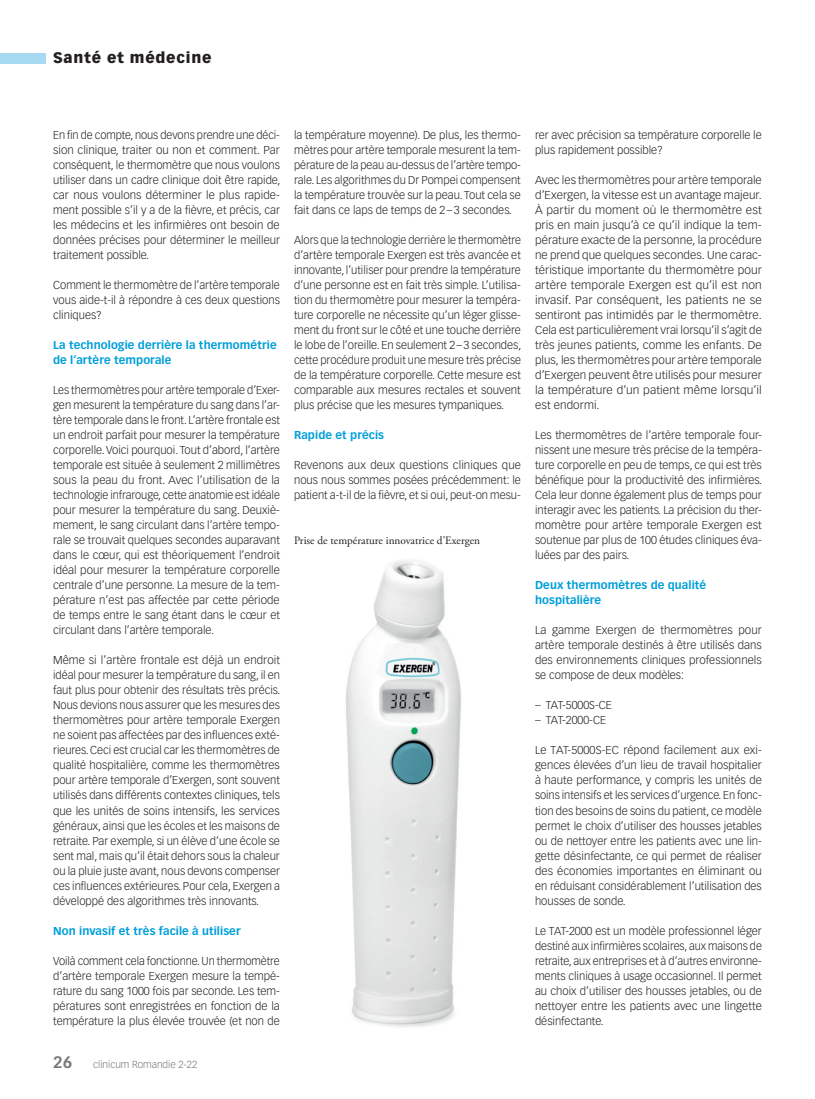
<style>
.page{position:relative;width:815px;height:1099px;background:#fff}
.page>*{position:absolute;margin:0;border:0;box-sizing:border-box;transform-origin:0 0}
.t1{font:900 15px "Vectora LT Std";letter-spacing:.05em;color:#231f20}
.t2{font:300 11.25px/15px "Vectora LT Std";color:#231f20;text-align:justify}
.t3{font:700 11.25px/15px "Vectora LT Std";letter-spacing:.005em;color:#009fda}
.t4{font:11.25px "Adobe Garamond Pro";color:#231f20}
.t5{font:300 10px "Vectora LT Std";color:#76787b}
.s1{font-weight:700;font-size:16.25px}
</style>
<div class="page">
<div style="left:0;top:53px;width:45px;height:10px;background:#a5daf2"></div>
<img style="left:346px;top:560px;width:115px;height:467px">
<h1 class="t1" style="left:53px;top:49px;width:160px">Santé et médecine</h1>
<p class="t2" style="left:53px;top:128px;width:229px">En fin de compte, nous devons prendre une déci&shy;sion clinique, traiter ou non et comment. Par conséquent, le thermomètre que nous voulons utiliser dans un cadre clinique doit être rapide, car nous voulons déterminer le plus rapide&shy;ment possible s’il y a de la fièvre, et précis, car les médecins et les infirmières ont besoin de données précises pour déterminer le meilleur traitement possible.</p>
<p class="t2" style="left:53px;top:278px;width:228px">Comment le thermomètre de l’artère temporale vous aide-t-il à répondre à ces deux questions cliniques?</p>
<p class="t3" style="left:53px;top:338px;width:225px">La technologie derrière la thermométrie de l’artère temporale</p>
<p class="t2" style="left:53px;top:383px;width:228px">Les thermomètres pour artère temporale d’Exer&shy;gen mesurent la température du sang dans l’ar&shy;tère temporale dans le front. L’artère frontale est un endroit parfait pour mesurer la température corporelle. Voici pourquoi. Tout d’abord, l’artère temporale est située à seulement 2 millimètres sous la peau du front. Avec l’utilisation de la technologie infrarouge, cette anatomie est idéale pour mesurer la température du sang. Deuxiè&shy;mement, le sang circulant dans l’artère tempo&shy;rale se trouvait quelques secondes auparavant dans le cœur, qui est théoriquement l’endroit idéal pour mesurer la température corporelle centrale d’une personne. La mesure de la tem&shy;pérature n’est pas affectée par cette période de temps entre le sang étant dans le cœur et circulant dans l’artère temporale.</p>
<p class="t2" style="left:53px;top:653px;width:229px">Même si l’artère frontale est déjà un endroit idéal pour mesurer la température du sang, il en faut plus pour obtenir des résultats très précis.<br>Nous devions nous assurer que les mesures des thermomètres pour artère temporale Exergen ne soient pas affectées par des influences exté&shy;rieures. Ceci est crucial car les thermomètres de qualité hospitalière, comme les thermomètres pour artère temporale d’Exergen, sont souvent utilisés dans différents contextes cliniques, tels que les unités de soins intensifs, les services généraux, ainsi que les écoles et les maisons de retraite. Par exemple, si un élève d’une école se sent mal, mais qu’il était dehors sous la chaleur ou la pluie juste avant, nous devons compenser ces influences extérieures. Pour cela, Exergen a développé des algorithmes très innovants.</p>
<p class="t3" style="left:53px;top:923px;width:189px">Non invasif et très facile à utiliser</p>
<p class="t2" style="left:53px;top:953px;width:228px">Voilà comment cela fonctionne. Un thermomètre d’artère temporale Exergen mesure la tempé&shy;rature du sang 1000 fois par seconde. Les tem&shy;pératures sont enregistrées en fonction de la température la plus élevée trouvée (et non de</p>
<p class="t5" style="left:53px;top:1058px;width:146px"><span class="s1">26</span> clinicum Romandie 2-22</p>
<p class="t2" style="left:294px;top:128px;width:228px">la température moyenne). De plus, les thermo&shy;mètres pour artère temporale mesurent la tem&shy;pérature de la peau au-dessus de l’artère tempo&shy;rale. Les algorithmes du Dr Pompei compensent la température trouvée sur la peau. Tout cela se fait dans ce laps de temps de 2 – 3 secondes.</p>
<p class="t2" style="left:294px;top:233px;width:229px">Alors que la technologie derrière le thermomètre d’artère temporale Exergen est très avancée et innovante, l’utiliser pour prendre la température d’une personne est en fait très simple. L’utilisa&shy;tion du thermomètre pour mesurer la tempéra&shy;ture corporelle ne nécessite qu’un léger glisse&shy;ment du front sur le côté et une touche derrière le lobe de l’oreille. En seulement 2 – 3 secondes, cette procédure produit une mesure très précise de la température corporelle. Cette mesure est comparable aux mesures rectales et souvent plus précise que les mesures tympaniques.</p>
<p class="t3" style="left:294px;top:428px;width:91px">Rapide et précis</p>
<p class="t2" style="left:294px;top:458px;width:228px">Revenons aux deux questions cliniques que nous nous sommes posées précédemment: le patient a-t-il de la fièvre, et si oui, peut-on mesu-</p>
<p class="t4" style="left:294px;top:534px;width:188px">Prise de température innovatrice d'Exergen</p>
<p class="t2" style="left:535px;top:128px;width:228px">rer avec précision sa température corporelle le plus rapidement possible?</p>
<p class="t2" style="left:535px;top:173px;width:228px">Avec les thermomètres pour artère temporale d’Exergen, la vitesse est un avantage majeur.<br>À partir du moment où le thermomètre est pris en main jusqu’à ce qu’il indique la tem&shy;pérature exacte de la personne, la procédure ne prend que quelques secondes. Une carac&shy;téristique importante du thermomètre pour artère temporale Exergen est qu’il est non invasif. Par conséquent, les patients ne se sentiront pas intimidés par le thermomètre.<br>Cela est particulièrement vrai lorsqu’il s’agit de très jeunes patients, comme les enfants. De plus, les thermomètres pour artère temporale d’Exergen peuvent être utilisés pour mesurer la température d’un patient même lorsqu’il est endormi.</p>
<p class="t2" style="left:535px;top:428px;width:229px">Les thermomètres de l’artère temporale four&shy;nissent une mesure très précise de la tempéra&shy;ture corporelle en peu de temps, ce qui est très bénéfique pour la productivité des infirmières.<br>Cela leur donne également plus de temps pour interagir avec les patients. La précision du ther&shy;momètre pour artère temporale Exergen est soutenue par plus de 100 études cliniques éva&shy;luées par des pairs.</p>
<p class="t3" style="left:535px;top:578px;width:173px">Deux thermomètres de qualité hospitalière</p>
<p class="t2" style="left:535px;top:623px;width:228px">La gamme Exergen de thermomètres pour artère temporale destinés à être utilisés dans des environnements cliniques professionnels se compose de deux modèles:</p>
<p class="t2" style="left:535px;top:698px;width:78px">– TAT-5000S-CE</p>
<p class="t2" style="left:535px;top:713px;width:73px">– TAT-2000-CE</p>
<p class="t2" style="left:535px;top:743px;width:228px">Le TAT-5000S-EC répond facilement aux exi&shy;gences élevées d’un lieu de travail hospitalier à haute performance, y compris les unités de soins intensifs et les services d’urgence. En fonc&shy;tion des besoins de soins du patient, ce modèle permet le choix d’utiliser des housses jetables ou de nettoyer entre les patients avec une lin&shy;gette désinfectante, ce qui permet de réaliser des économies importantes en éliminant ou en réduisant considérablement l’utilisation des housses de sonde.</p>
<p class="t2" style="left:535px;top:923px;width:228px">Le TAT-2000 est un modèle professionnel léger destiné aux infirmières scolaires, aux maisons de retraite, aux entreprises et à d’autres environne&shy;ments cliniques à usage occasionnel. Il permet au choix d’utiliser des housses jetables, ou de nettoyer entre les patients avec une lingette désinfectante.</p>
</div>
